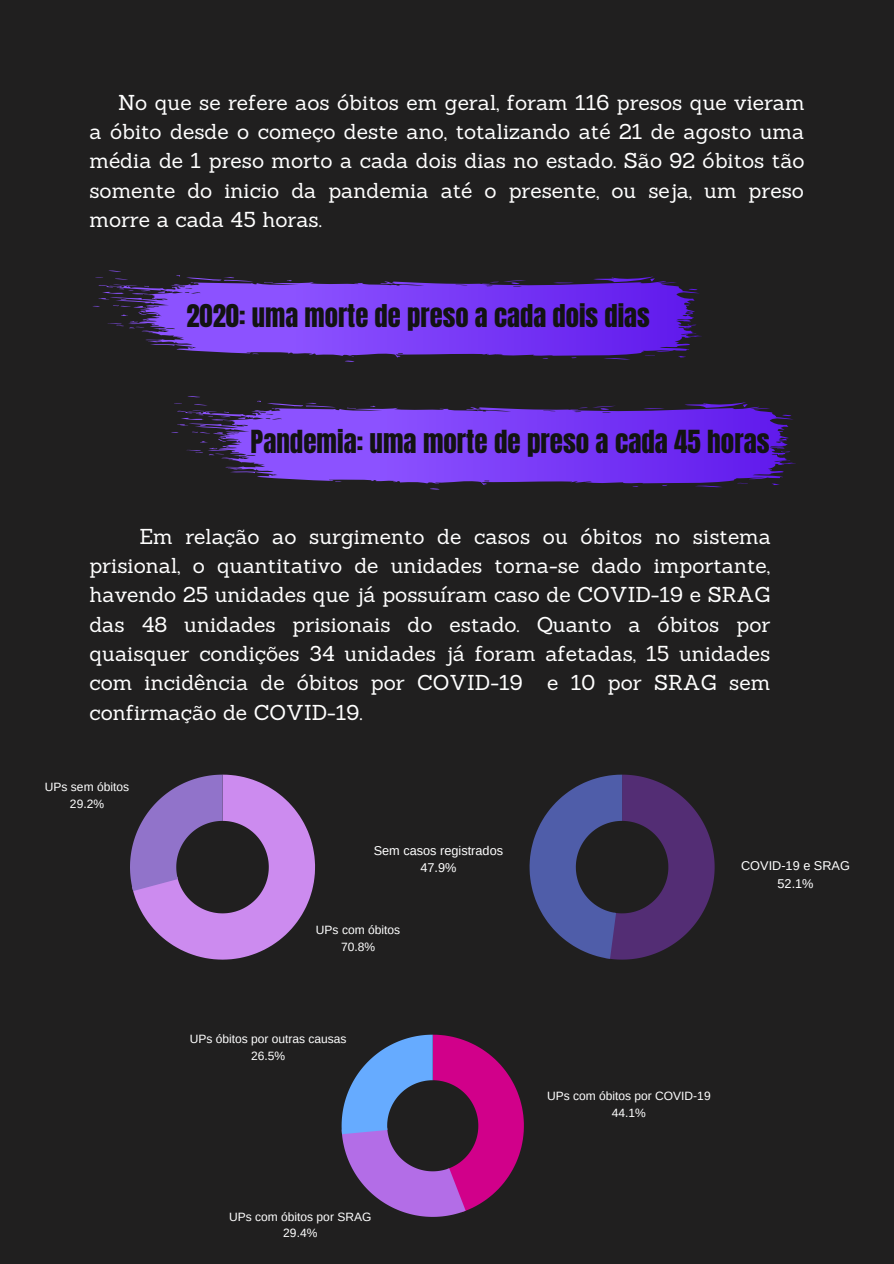
<style>
.page{position:relative;width:894px;height:1264px;background:#fff}
.page>*{position:absolute;margin:0;border:0;box-sizing:border-box;transform-origin:0 0}
.t1{font:27px "Anton";color:#131313}
.t2{font:26.7px "Anton";color:#131313}
.t3{font:21px/29.2px "Sanchez";color:#fff;text-align:justify}
.t4{font:12.75px/17.7px "Arimo";color:#fff;text-align:center}
.t5{font:12px/16.5px "Arimo";color:#fff;text-align:center}
</style>
<div class="page">
<div style="left:0;top:0;width:893px;height:1263px;background:#201f1f"></div>
<svg style="left:92px;top:270px;width:610px;height:92px"></svg>
<svg style="left:171px;top:396px;width:625px;height:94px"></svg>
<svg style="left:529px;top:774px;width:185px;height:185px"></svg>
<svg style="left:130px;top:774px;width:185px;height:185px"></svg>
<svg style="left:341px;top:1034px;width:182px;height:182px"></svg>
<p class="t3" style="left:89px;top:87px;width:716px;text-indent:29px">No que se refere aos óbitos em geral, foram 116 presos que vieram a óbito desde o começo deste ano, totalizando até 21 de agosto uma média de 1 preso morto a cada dois dias no estado. São 92 óbitos tão somente do inicio da pandemia até o presente, ou seja, um preso morre a cada 45 horas.</p>
<p class="t2" style="left:186px;top:296px;width:465px">2020: uma morte de preso a cada dois dias</p>
<p class="t1" style="left:250px;top:423px;width:520px">Pandemia: uma morte de preso a cada 45 horas</p>
<p class="t3" style="left:89px;top:521px;width:683px;text-indent:50px">Em relação ao surgimento de casos ou óbitos no sistema prisional, o quantitativo de unidades torna-se dado importante, havendo 25 unidades que já possuíram caso de COVID-19 e SRAG das 48 unidades prisionais do estado. Quanto a óbitos por quaisquer condições 34 unidades já foram afetadas, 15 unidades com incidência de óbitos por COVID-19 e 10 por SRAG sem confirmação de COVID-19.</p>
<p class="t5" style="left:45px;top:778px;width:86px">UPs sem óbitos<br>29.2%</p>
<p class="t4" style="left:373px;top:841px;width:131px">Sem casos registrados<br>47.9%</p>
<p class="t5" style="left:316px;top:921px;width:86px">UPs com óbitos<br>70.8%</p>
<p class="t5" style="left:190px;top:1030px;width:158px">UPs óbitos por outras causas<br>26.5%</p>
<p class="t5" style="left:229px;top:1208px;width:144px">UPs com óbitos por SRAG<br>29.4%</p>
<p class="t4" style="left:740px;top:857px;width:110px">COVID-19 e SRAG<br>52.1%</p>
<p class="t5" style="left:547px;top:1087px;width:165px">UPs com óbitos por COVID-19<br>44.1%</p>
</div>
